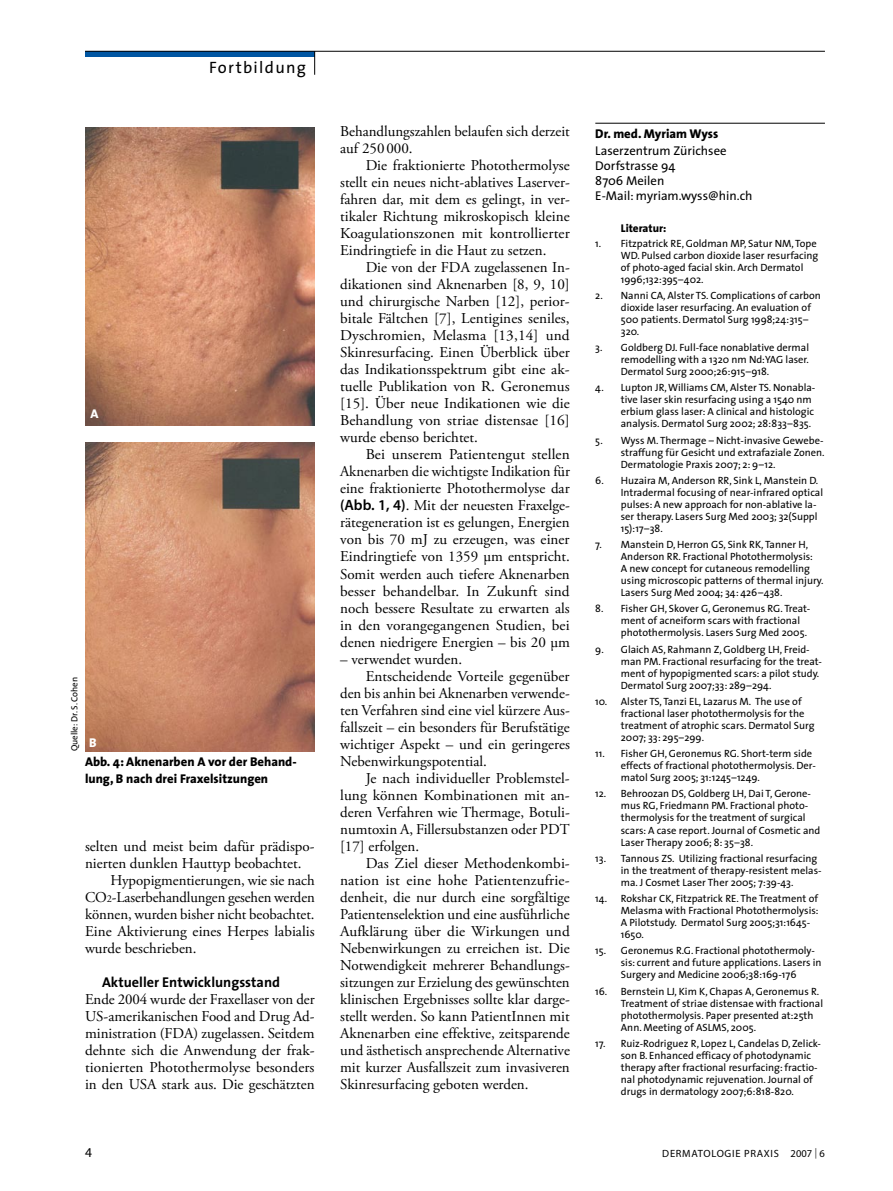
<style>
.page{position:relative;width:893px;height:1191px;background:#fff}
.page>*{position:absolute;margin:0;border:0;box-sizing:border-box;transform-origin:0 0}
.t1{font:16.5px "The Sans";letter-spacing:.08em;color:#000}
.t2{font:15px/17px "Adobe Garamond Pro";color:#000;text-align:justify}
.t3{font:700 14.25px "The Sans";color:#000}
.t4{font:800 12.75px/17px "The Sans";color:#000}
.t5{font:12.75px/15px "The Sans";color:#000}
.t6{font:800 12.75px "The Sans";color:#fff}
.t7{font:800 11.25px "The Sans";color:#000}
.t8{font:10.5px/12px "The Sans";color:#000}
.t9{font:10.5px "Myriad Pro";letter-spacing:.07em;color:#000}
.t10{font:9px "The Sans";color:#000}
.s1{font-size:10.5px}
.s2{font-family:"Myriad Pro";font-weight:600}
.s3{font-family:"The Sans Light Caps"}
</style>
<div class="page">
<div style="left:85px;top:51px;width:230px;height:6px;background:#0056a2"></div>
<hr style="left:85px;top:51px;width:740px;height:1px;background:#000">
<svg style="left:314px;top:52px;width:1px;height:23px"></svg>
<img style="left:85px;top:127px;width:230px;height:298px">
<img style="left:85px;top:442px;width:230px;height:309px">
<hr style="left:595px;top:123px;width:230px;height:1px;background:#000">
<h1 class="t1" style="left:209px;top:57px;width:98px">Fortbildung</h1>
<p class="t6" style="left:90px;top:405px;width:10px">A</p>
<p class="t10" style="left:69px;top:751px;width:76px;rotate:-90deg">Quelle: Dr. S. Cohen</p>
<p class="t6" style="left:89px;top:734px;width:9px">B</p>
<p class="t4" style="left:85px;top:753px;width:213px">Abb. 4: Aknenarben A vor der Behand&shy;lung, B nach drei Fraxelsitzungen</p>
<h2 class="t2" style="left:85px;top:838px;width:231px">selten und meist beim dafür prädispo-</h2>
<h2 class="t2" style="left:85px;top:855px;width:218px">nierten dunklen Hauttyp beobachtet.</h2>
<h2 class="t2" style="left:111px;top:872px;width:206px">Hypopigmentierungen, wie sie nach</h2>
<h2 class="t2" style="left:85px;top:889px;width:231px">CO<span class="s1">2</span>-Laserbehandlungen gesehen werden</h2>
<h2 class="t2" style="left:85px;top:906px;width:231px">können, wurden bisher nicht beobachtet.</h2>
<h2 class="t2" style="left:85px;top:923px;width:231px">Eine Aktivierung eines Herpes labialis</h2>
<h2 class="t2" style="left:85px;top:940px;width:113px">wurde beschrieben.</h2>
<h3 class="t3" style="left:102px;top:973px;width:180px">Aktueller Entwicklungsstand</h3>
<h2 class="t2" style="left:85px;top:991px;width:231px">Ende 2004 wurde der Fraxellaser von der US-amerikanischen Food and Drug Ad&shy;ministration (FDA) zugelassen. Seitdem dehnte sich die Anwendung der frak&shy;tionierten Photothermolyse besonders in den USA stark aus. Die geschätzten</h2>
<h2 class="t2" style="left:340px;top:123px;width:231px">Behandlungszahlen belaufen sich derzeit auf 250 000.</h2>
<p class="t2" style="left:340px;top:157px;width:231px;text-indent:26px">Die fraktionierte Photothermolyse stellt ein neues nicht-ablatives Laserver&shy;fahren dar, mit dem es gelingt, in ver&shy;tikaler Richtung mikroskopisch kleine Koagulationszonen mit kontrollierter Eindringtiefe in die Haut zu setzen.</p>
<p class="t2" style="left:340px;top:259px;width:231px;text-indent:26px">Die von der FDA zugelassenen In&shy;dikationen sind Aknenarben [8, 9, 10] und chirurgische Narben [12], perior&shy;bitale Fältchen [7], Lentigines seniles, Dyschromien, Melasma [13,14] und Skinresurfacing. Einen Überblick über das Indikationsspektrum gibt eine ak&shy;tuelle Publikation von R. Geronemus [15]. Über neue Indikationen wie die Behandlung von striae distensae [16] wurde ebenso berichtet.</p>
<p class="t2" style="left:340px;top:447px;width:231px;text-indent:26px">Bei unserem Patientengut stellen Aknenarben die wichtigste Indikation für eine fraktionierte Photothermolyse dar <span class="s2">(Abb. 1, 4)</span>. Mit der neuesten Fraxelge&shy;rätegeneration ist es gelungen, Energien von bis 70 mJ zu erzeugen, was einer Eindringtiefe von 1359 μm entspricht.<br>Somit werden auch tiefere Aknenarben besser behandelbar. In Zukunft sind noch bessere Resultate zu erwarten als in den vorangegangenen Studien, bei denen niedrigere Energien – bis 20 μm</p>
<h2 class="t2" style="left:340px;top:651px;width:123px">– verwendet wurden.</h2>
<h2 class="t2" style="left:366px;top:668px;width:205px">Entscheidende Vorteile gegenüber</h2>
<h2 class="t2" style="left:340px;top:685px;width:231px">den bis anhin bei Aknenarben verwende-</h2>
<h2 class="t2" style="left:340px;top:702px;width:231px">ten Verfahren sind eine viel kürzere Aus-</h2>
<h2 class="t2" style="left:340px;top:719px;width:231px">fallszeit – ein besonders für Berufstätige</h2>
<h2 class="t2" style="left:340px;top:736px;width:231px">wichtiger Aspekt – und ein geringeres</h2>
<h2 class="t2" style="left:340px;top:753px;width:148px">Nebenwirkungspotential.</h2>
<h2 class="t2" style="left:366px;top:770px;width:206px">Je nach individueller Problemstel-</h2>
<h2 class="t2" style="left:340px;top:787px;width:231px">lung können Kombinationen mit an-</h2>
<h2 class="t2" style="left:340px;top:804px;width:231px">deren Verfahren wie Thermage, Botuli-</h2>
<h2 class="t2" style="left:340px;top:821px;width:231px">numtoxin A, Fillersubstanzen oder PDT</h2>
<h2 class="t2" style="left:340px;top:838px;width:80px">[17] erfolgen.</h2>
<h2 class="t2" style="left:366px;top:855px;width:206px">Das Ziel dieser Methodenkombi-</h2>
<h2 class="t2" style="left:340px;top:872px;width:231px">nation ist eine hohe Patientenzufrie-</h2>
<h2 class="t2" style="left:340px;top:889px;width:231px">denheit, die nur durch eine sorgfältige</h2>
<h2 class="t2" style="left:340px;top:906px;width:231px">Patientenselektion und eine ausführliche</h2>
<h2 class="t2" style="left:340px;top:923px;width:231px">Aufklärung über die Wirkungen und</h2>
<h2 class="t2" style="left:340px;top:940px;width:231px">Nebenwirkungen zu erreichen ist. Die</h2>
<h2 class="t2" style="left:340px;top:957px;width:231px">Notwendigkeit mehrerer Behandlungs-</h2>
<h2 class="t2" style="left:340px;top:974px;width:231px">sitzungen zur Erzielung des gewünschten</h2>
<h2 class="t2" style="left:340px;top:991px;width:231px">klinischen Ergebnisses sollte klar darge-</h2>
<h2 class="t2" style="left:340px;top:1008px;width:231px">stellt werden. So kann PatientInnen mit</h2>
<h2 class="t2" style="left:340px;top:1025px;width:231px">Aknenarben eine effektive, zeitsparende</h2>
<h2 class="t2" style="left:340px;top:1042px;width:231px">und ästhetisch ansprechende Alternative</h2>
<h2 class="t2" style="left:340px;top:1059px;width:231px">mit kurzer Ausfallszeit zum invasiveren</h2>
<h2 class="t2" style="left:340px;top:1076px;width:190px">Skinresurfacing geboten werden.</h2>
<p class="t4" style="left:595px;top:126px;width:125px">Dr. med. Myriam Wyss</p>
<p class="t5" style="left:595px;top:144px;width:159px">Laserzentrum Zürichsee<br>Dorfstrasse 94<br>8706 Meilen<br>E-Mail: myriam.wyss@hin.ch</p>
<p class="t7" style="left:621px;top:220px;width:47px">Literatur:</p>
<p class="t8" style="left:621px;top:237px;width:199px;text-indent:-26px">1. Fitzpatrick RE, Goldman MP, Satur NM, Tope WD. Pulsed carbon dioxide laser resurfacing of photo-aged facial skin. Arch Dermatol 1996;132:395–402.</p>
<p class="t8" style="left:621px;top:289px;width:202px;text-indent:-26px">2. Nanni CA, Alster TS. Complications of carbon dioxide laser resurfacing. An evaluation of 500 patients. Dermatol Surg 1998;24:315– 320.</p>
<p class="t8" style="left:621px;top:341px;width:190px;text-align:justify;text-indent:-26px">3. Goldberg DJ. Full-face nonablative dermal remodelling with a 1320 nm Nd:YAG laser.<br>Dermatol Surg 2000;26:915–918.</p>
<p class="t8" style="left:621px;top:382px;width:196px;text-indent:-26px">4. Lupton JR, Williams CM, Alster TS. Nonabla&shy;tive laser skin resurfacing using a 1540 nm erbium glass laser: A clinical and histologic analysis. Dermatol Surg 2002; 28:833–835.</p>
<p class="t8" style="left:621px;top:434px;width:205px;text-align:justify;text-indent:-26px">5. Wyss M. Thermage – Nicht-invasive Gewebe&shy;straffung für Gesicht und extrafaziale Zonen.<br>Dermatologie Praxis 2007; 2: 9–12.</p>
<p class="t8" style="left:621px;top:474px;width:204px;text-indent:-26px">6. Huzaira M, Anderson RR, Sink L, Manstein D.<br>Intradermal focusing of near-infrared optical pulses: A new approach for non-ablative la&shy;ser therapy. Lasers Surg Med 2003; 32(Suppl 15):17–38.</p>
<p class="t8" style="left:621px;top:538px;width:204px;text-indent:-26px">7. Manstein D, Herron GS, Sink RK, Tanner H, Anderson RR. Fractional Photothermolysis:<br>A new concept for cutaneous remodelling using microscopic patterns of thermal injury.<br>Lasers Surg Med 2004; 34: 426–438.</p>
<p class="t8" style="left:621px;top:603px;width:191px;text-indent:-26px">8. Fisher GH, Skover G, Geronemus RG. Treat&shy;ment of acneiform scars with fractional photothermolysis. Lasers Surg Med 2005.</p>
<p class="t8" style="left:621px;top:643px;width:203px;text-indent:-26px">9. Glaich AS, Rahmann Z, Goldberg LH, Freid&shy;man PM. Fractional resurfacing for the treat&shy;ment of hypopigmented scars: a pilot study.<br>Dermatol Surg 2007;33: 289–294.</p>
<p class="t8" style="left:621px;top:695px;width:195px;text-indent:-26px">10. Alster TS, Tanzi EL, Lazarus M. The use of fractional laser photothermolysis for the treatment of atrophic scars. Dermatol Surg 2007; 33: 295–299.</p>
<p class="t8" style="left:621px;top:747px;width:196px;text-indent:-26px">11. Fisher GH, Geronemus RG. Short-term side effects of fractional photothermolysis. Der&shy;matol Surg 2005; 31:1245–1249.</p>
<p class="t8" style="left:621px;top:788px;width:201px;text-indent:-26px">12. Behroozan DS, Goldberg LH, Dai T, Gerone&shy;mus RG, Friedmann PM. Fractional photo&shy;thermolysis for the treatment of surgical scars: A case report. Journal of Cosmetic and Laser Therapy 2006; 8: 35–38.</p>
<p class="t8" style="left:621px;top:852px;width:202px;text-indent:-26px">13. Tannous ZS. Utilizing fractional resurfacing in the treatment of therapy-resistent melas&shy;ma. J Cosmet Laser Ther 2005; 7:39-43.</p>
<p class="t8" style="left:621px;top:892px;width:199px;text-indent:-26px">14. Rokshar CK, Fitzpatrick RE. The Treatment of Melasma with Fractional Photothermolysis:<br>A Pilotstudy. Dermatol Surg 2005;31:1645- 1650.</p>
<p class="t8" style="left:621px;top:944px;width:202px;text-indent:-26px">15. Geronemus R.G. Fractional photothermoly&shy;sis: current and future applications. Lasers in<br>Surgery and Medicine 2006;38:169-176</p>
<p class="t8" style="left:621px;top:985px;width:204px;text-indent:-26px">16. Bernstein LJ, Kim K, Chapas A, Geronemus R.<br>Treatment of striae distensae with fractional photothermolysis. Paper presented at:25th Ann. Meeting of ASLMS, 2005.</p>
<p class="t8" style="left:621px;top:1037px;width:202px;text-indent:-26px">17. Ruiz-Rodriguez R, Lopez L, Candelas D, Zelick&shy;son B. Enhanced efficacy of photodynamic therapy after fractional resurfacing: fractio&shy;nal photodynamic rejuvenation. Journal of drugs in dermatology 2007;6:818-820.</p>
<p class="t9" style="left:662px;top:1147px;width:164px">DERMATOLOGIE PraXIS 2007 <span class="s3">|</span> 6</p>
</div>
